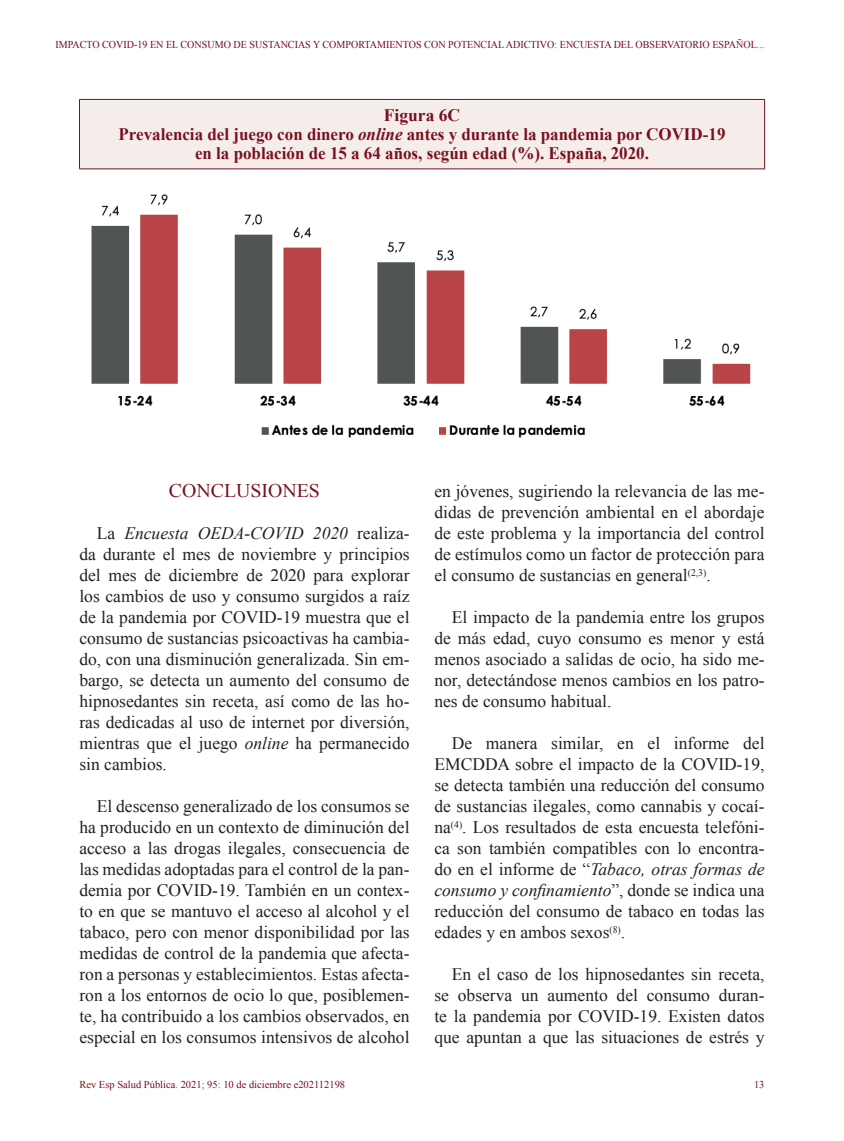
<style>
.page{position:relative;width:844px;height:1141px;background:#fff}
.page>*{position:absolute;margin:0;border:0;box-sizing:border-box;transform-origin:0 0}
.t1{font:19.25px "Times New Roman";color:#79101e}
.t2{font:17.5px/21px "Times New Roman";color:#231f20;text-align:justify}
.t3{font:700 17.5px/19.2px "Times New Roman";color:#79101e;text-align:center}
.t4{font:10.5px "Times New Roman";color:#730b23;scale:.96 1}
.t5{font:10.5px "Times New Roman";color:#79101e}
.s1{font-style:italic}
</style>
<div class="page">
<div style="left:79px;top:99px;width:685px;height:70px;background:#f4edea"></div>
<hr style="left:79px;top:100px;width:1px;height:69px;background:#79101e">
<hr style="left:764px;top:100px;width:1px;height:69px;background:#79101e">
<hr style="left:79px;top:99px;width:685px;height:1px;background:#79101e">
<hr style="left:79px;top:169px;width:685px;height:1px;background:#79101e">
<img style="left:91px;top:194px;width:660px;height:244px">
<p class="t4" style="left:55px;top:38px;width:739px">IMPACTO COVID-19 EN EL CONSUMO DE SUSTANCIAS Y COMPORTAMIENTOS CON POTENCIAL ADICTIVO: ENCUESTA DEL OBSERVATORIO ESPAÑOL...</p>
<p class="t3" style="left:118px;top:105px;width:608px">Figura 6C<br>Prevalencia del juego con dinero <span class="s1">online</span> antes y durante la pandemia por COVID-19 en la población de 15 a 64 años, según edad (%). España, 2020.</p>
<p class="t1" style="left:169px;top:478px;width:152px">CONCLUSIONES</p>
<p class="t2" style="left:79px;top:523px;width:331px;text-indent:17px">La <span class="s1">Encuesta OEDA-COVID 2020</span> realiza&shy;da durante el mes de noviembre y principios del mes de diciembre de 2020 para explorar los cambios de uso y consumo surgidos a raíz de la pandemia por COVID-19 muestra que el consumo de sustancias psicoactivas ha cambia&shy;do, con una disminución generalizada. Sin em&shy;bargo, se detecta un aumento del consumo de hipnosedantes sin receta, así como de las ho&shy;ras dedicadas al uso de internet por diversión, mientras que el juego <span class="s1">online</span> ha permanecido sin cambios.</p>
<p class="t2" style="left:79px;top:796px;width:331px;text-indent:17px">El descenso generalizado de los consumos se ha producido en un contexto de diminución del acceso a las drogas ilegales, consecuencia de las medidas adoptadas para el control de la pan&shy;demia por COVID-19. También en un contex&shy;to en que se mantuvo el acceso al alcohol y el tabaco, pero con menor disponibilidad por las medidas de control de la pandemia que afecta&shy;ron a personas y establecimientos. Estas afecta&shy;ron a los entornos de ocio lo que, posiblemen&shy;te, ha contribuido a los cambios observados, en especial en los consumos intensivos de alcohol</p>
<p class="t2" style="left:434px;top:481px;width:331px">en jóvenes, sugiriendo la relevancia de las me&shy;didas de prevención ambiental en el abordaje de este problema y la importancia del control de estímulos como un factor de protección para el consumo de sustancias en general<sup>(2,3)</sup>.</p>
<p class="t2" style="left:434px;top:607px;width:331px;text-indent:17px">El impacto de la pandemia entre los grupos de más edad, cuyo consumo es menor y está menos asociado a salidas de ocio, ha sido me&shy;nor, detectándose menos cambios en los patro&shy;nes de consumo habitual.</p>
<p class="t2" style="left:434px;top:733px;width:331px;text-indent:17px">De manera similar, en el informe del EMCDDA sobre el impacto de la COVID-19, se detecta también una reducción del consumo de sustancias ilegales, como cannabis y cocaí&shy;na<sup>(4)</sup>. Los resultados de esta encuesta telefóni&shy;ca son también compatibles con lo encontra&shy;do en el informe de “<span class="s1">Tabaco, otras formas de consumo y confinamiento</span>”, donde se indica una reducción del consumo de tabaco en todas las edades y en ambos sexos<sup>(8)</sup>.</p>
<p class="t2" style="left:434px;top:964px;width:331px;text-indent:17px">En el caso de los hipnosedantes sin receta, se observa un aumento del consumo duran&shy;te la pandemia por COVID-19. Existen datos que apuntan a que las situaciones de estrés y</p>
<p class="t5" style="left:79px;top:1077px;width:267px">Rev Esp Salud Pública. 2021; 95: 10 de diciembre e202112198</p>
<p class="t5" style="left:753px;top:1077px;width:12px">13</p>
</div>
